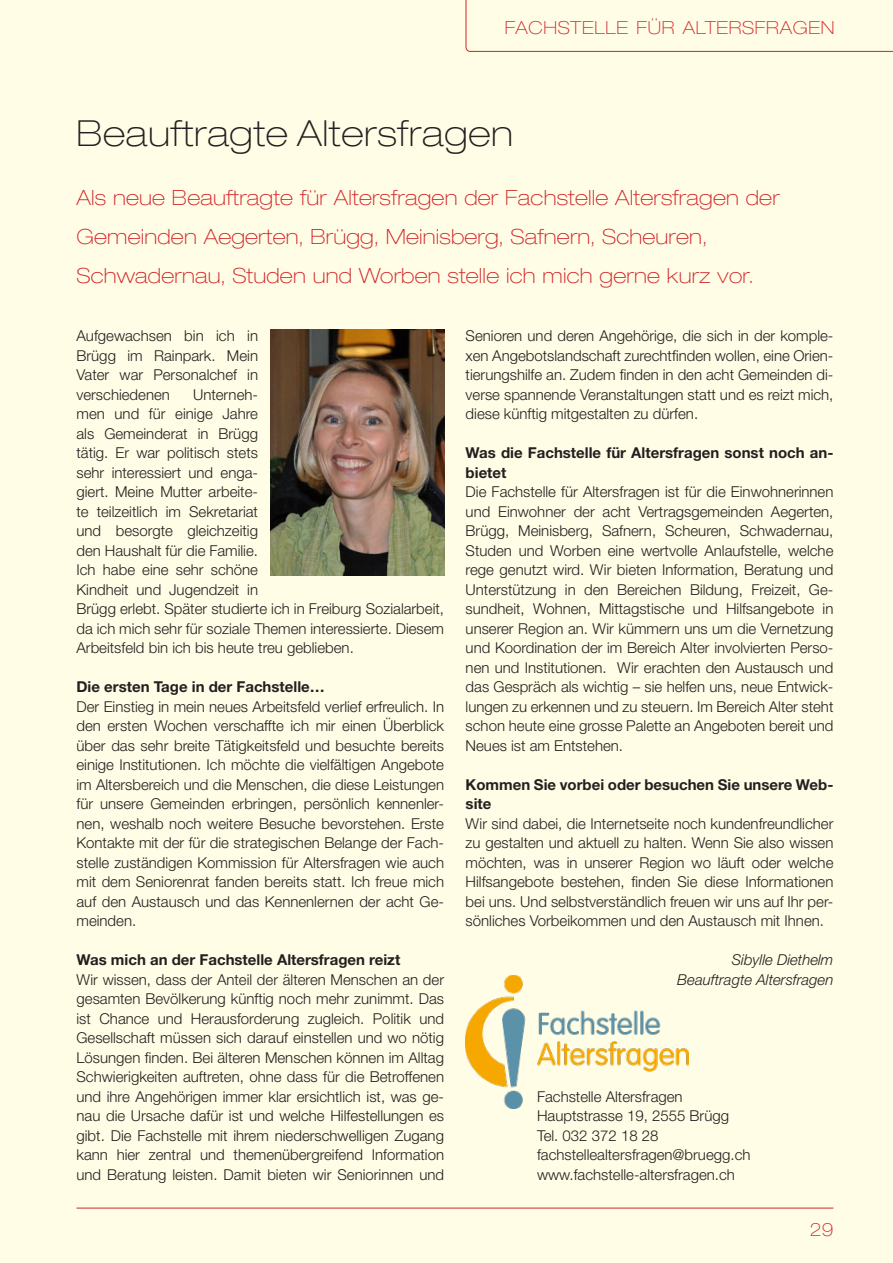
<style>
.page{position:relative;width:893px;height:1263px;background:#fffde5}
.page>*{position:absolute;margin:0;border:0;box-sizing:border-box;transform-origin:0 0}
.t1{font:100 expanded 36px "Helvetica Neue LT Std";letter-spacing:.02em;color:#231f20}
.t2{font:100 expanded 21px/39px "Helvetica Neue LT Std";letter-spacing:.01em;color:#d1232a}
.t3{font:100 expanded 18px "Helvetica Neue LT Std";letter-spacing:.04em;color:#d1232a}
.t4{font:300 15px/19.5px "Helvetica Neue LT Std";color:#231f20;text-align:justify}
.t5{font:700 15px/19.5px "Helvetica Neue LT Std";color:#231f20}
.t6{font:italic 300 15px/19.5px "Helvetica Neue LT Std";color:#231f20;text-align:right}
</style>
<div class="page">
<svg style="left:466px;top:0;width:427px;height:52px"></svg>
<hr style="left:77px;top:1208px;width:756px;height:1px;background:#d1232a">
<img style="left:466px;top:975px;width:223px;height:133px">
<img style="left:271px;top:330px;width:173px;height:245px">
<p class="t3" style="left:505px;top:17px;width:331px">FACHSTELLE FÜR ALTERSFRAGEN</p>
<h1 class="t1" style="left:77px;top:112px;width:438px">Beauftragte Altersfragen</h1>
<h2 class="t2" style="left:77px;top:177px;width:705px">Als neue Beauftragte für Altersfragen der Fachstelle Altersfragen der<br>Gemeinden Aegerten, Brügg, Meinisberg, Safnern, Scheuren,<br>Schwadernau, Studen und Worben stelle ich mich gerne kurz vor.</h2>
<p class="t4" style="left:77px;top:326px;width:183px">Aufgewachsen bin ich in Brügg im Rainpark. Mein Vater war Personalchef in verschiedenen</p>
<p class="t4" style="left:77px;top:384px;width:369px;text-align:left;text-indent:117px">Unterneh-<br>men und für einige Jahre<br>als Gemeinderat in Brügg<br>tätig. Er war politisch stets<br>sehr interessiert und enga-<br>giert. Meine Mutter arbeite-<br>te teilzeitlich im Sekretariat<br>und besorgte gleichzeitig<br>den Haushalt für die Familie.<br>Ich habe eine sehr schöne<br>Kindheit und Jugendzeit in<br>Brügg erlebt. Später studierte ich in Freiburg Sozialarbeit, da ich mich sehr für soziale Themen interessierte. Diesem<br>Arbeitsfeld bin ich bis heute treu geblieben.</p>
<p class="t5" style="left:77px;top:677px;width:250px">Die ersten Tage in der Fachstelle…</p>
<p class="t4" style="left:77px;top:696px;width:369px">Der Einstieg in mein neues Arbeitsfeld verlief erfreulich. In den ersten Wochen verschaffte ich mir einen Überblick über das sehr breite Tätigkeitsfeld und besuchte bereits einige Institutionen. Ich möchte die vielfältigen Angebote im Altersbereich und die Menschen, die diese Leistungen für unsere Gemeinden erbringen, persönlich kennenler&shy;nen, weshalb noch weitere Besuche bevorstehen. Erste Kontakte mit der für die strategischen Belange der Fach&shy;stelle zuständigen Kommission für Altersfragen wie auch mit dem Seniorenrat fanden bereits statt. Ich freue mich auf den Austausch und das Kennenlernen der acht Ge&shy;meinden.</p>
<p class="t5" style="left:77px;top:950px;width:325px">Was mich an der Fachstelle Altersfragen reizt</p>
<p class="t4" style="left:77px;top:969px;width:369px">Wir wissen, dass der Anteil der älteren Menschen an der gesamten Bevölkerung künftig noch mehr zunimmt. Das ist Chance und Herausforderung zugleich. Politik und Gesellschaft müssen sich darauf einstellen und wo nötig Lösungen finden. Bei älteren Menschen können im Alltag Schwierigkeiten auftreten, ohne dass für die Betroffenen und ihre Angehörigen immer klar ersichtlich ist, was ge&shy;nau die Ursache dafür ist und welche Hilfestellungen es gibt. Die Fachstelle mit ihrem niederschwelligen Zugang kann hier zentral und themenübergreifend Information und Beratung leisten. Damit bieten wir Seniorinnen und</p>
<p class="t4" style="left:466px;top:326px;width:369px">Senioren und deren Angehörige, die sich in der komple&shy;xen Angebotslandschaft zurechtfinden wollen, eine Orien&shy;tierungshilfe an. Zudem finden in den acht Gemeinden di&shy;verse spannende Veranstaltungen statt und es reizt mich, diese künftig mitgestalten zu dürfen.</p>
<p class="t5" style="left:466px;top:443px;width:369px">Was die Fachstelle für Altersfragen sonst noch an&shy;bietet</p>
<p class="t4" style="left:466px;top:482px;width:369px">Die Fachstelle für Altersfragen ist für die Einwohnerinnen und Einwohner der acht Vertragsgemeinden Aegerten, Brügg, Meinisberg, Safnern, Scheuren, Schwadernau, Studen und Worben eine wertvolle Anlaufstelle, welche rege genutzt wird. Wir bieten Information, Beratung und Unterstützung in den Bereichen Bildung, Freizeit, Ge&shy;sundheit, Wohnen, Mittagstische und Hilfsangebote in unserer Region an. Wir kümmern uns um die Vernetzung und Koordination der im Bereich Alter involvierten Perso&shy;nen und Institutionen. Wir erachten den Austausch und das Gespräch als wichtig – sie helfen uns, neue Entwick&shy;lungen zu erkennen und zu steuern. Im Bereich Alter steht schon heute eine grosse Palette an Angeboten bereit und Neues ist am Entstehen.</p>
<p class="t5" style="left:466px;top:774px;width:369px">Kommen Sie vorbei oder besuchen Sie unsere Web&shy;site</p>
<p class="t4" style="left:466px;top:813px;width:369px">Wir sind dabei, die Internetseite noch kundenfreundlicher zu gestalten und aktuell zu halten. Wenn Sie also wissen möchten, was in unserer Region wo läuft oder welche Hilfsangebote bestehen, finden Sie diese Informationen bei uns. Und selbstverständlich freuen wir uns auf Ihr per&shy;sönliches Vorbeikommen und den Austausch mit Ihnen.</p>
<p class="t6" style="left:677px;top:950px;width:158px">Sibylle Diethelm<br>Beauftragte Altersfragen</p>
<p class="t4" style="left:537px;top:1086px;width:215px;text-align:left">Fachstelle Altersfragen<br>Hauptstrasse 19, 2555 Brügg<br>Tel. 032 372 18 28 fachstellealtersfragen@bruegg.ch www.fachstelle-altersfragen.ch</p>
<p class="t3" style="left:810px;top:1219px;width:25px">29</p>
</div>
